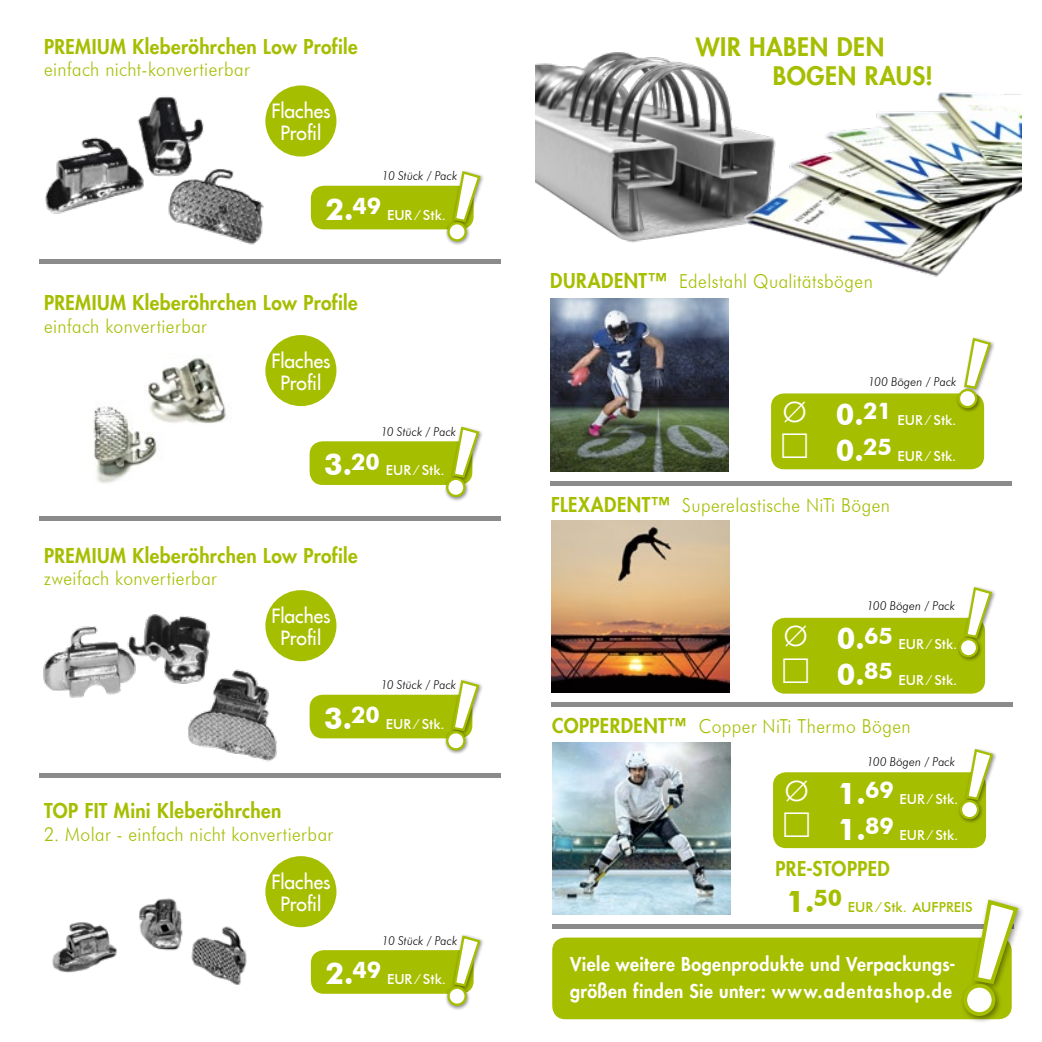
<style>
.page{position:relative;width:1042px;height:1042px;background:#fff}
.page>*{position:absolute;margin:0;border:0;box-sizing:border-box;transform-origin:0 0}
.t1{font:300 28px "Futura BT";color:#fff}
.t2{font:800 24.5px/28.3px "Futura";letter-spacing:.025em;color:#a6be00}
.t3{font:800 19.6px "Futura";letter-spacing:.02em;color:#a6be00}
.t4{font:300 19.25px "Futura BT";letter-spacing:.025em;color:#a6be00;scale:.91 1}
.t5{font:19.25px/21.9px "Futura";letter-spacing:-.005em;color:#fff;text-align:center}
.t6{font:800 18.38px/26.4px "Futura";letter-spacing:.025em;color:#fff}
.t7{font:500 13.83px "Futura BT";color:#fff}
.t8{font:500 13.83px "Futura BT";color:#a6be00}
.t9{font:italic 300 12.25px "Futura BT";letter-spacing:.01em;color:#000;scale:.94 1}
.s1{font-weight:700;font-size:29.93px}
.s2{font-family:"Futura";font-weight:800;font-size:19.6px}
</style>
<div class="page">
<img style="left:52px;top:897px;width:214px;height:88px">
<img style="left:93px;top:406px;width:64px;height:78px">
<div style="left:311px;top:186px;width:163px;height:43px;background:#a6be00;border-radius:13px"></div>
<div style="left:265px;top:85px;width:71px;height:72px;background:#a6be00;border-radius:50%"></div>
<div style="left:445px;top:169px;width:40px;height:77px;background:#000;opacity:.45"></div>
<svg style="left:452px;top:170px;width:30px;height:54px"></svg>
<svg style="left:448px;top:223px;width:18px;height:17px"></svg>
<div style="left:447px;top:222px;width:20px;height:19px;border:2px solid #a6be00;border-radius:50%"></div>
<div style="left:39px;top:259px;width:462px;height:5px;background:#8b8b8b"></div>
<div style="left:310px;top:695px;width:162px;height:43px;background:#a6be00;border-radius:13px"></div>
<div style="left:444px;top:678px;width:39px;height:77px;background:#000;opacity:.45"></div>
<svg style="left:451px;top:678px;width:30px;height:54px"></svg>
<div style="left:447px;top:732px;width:17px;height:17px;background:#fff;border-radius:50%"></div>
<div style="left:446px;top:731px;width:19px;height:19px;border:2px solid #a6be00;border-radius:50%"></div>
<div style="left:310px;top:441px;width:162px;height:44px;background:#a6be00;border-radius:13px"></div>
<div style="left:444px;top:425px;width:39px;height:77px;background:#000;opacity:.45"></div>
<svg style="left:451px;top:425px;width:30px;height:54px"></svg>
<svg style="left:447px;top:479px;width:17px;height:17px"></svg>
<div style="left:446px;top:477px;width:19px;height:20px;border:2px solid #a6be00;border-radius:50%"></div>
<div style="left:311px;top:950px;width:163px;height:44px;background:#a6be00;border-radius:13px"></div>
<div style="left:445px;top:934px;width:40px;height:76px;background:#000;opacity:.45"></div>
<svg style="left:452px;top:934px;width:30px;height:54px"></svg>
<svg style="left:448px;top:987px;width:18px;height:18px"></svg>
<div style="left:447px;top:986px;width:20px;height:20px;border:2px solid #a6be00;border-radius:50%"></div>
<div style="left:39px;top:516px;width:462px;height:5px;background:#8b8b8b"></div>
<div style="left:39px;top:773px;width:462px;height:5px;background:#8b8b8b"></div>
<div style="left:771px;top:393px;width:213px;height:76px;background:#a6be00;border-radius:13px"></div>
<div style="left:955px;top:336px;width:40px;height:77px;background:#000;opacity:.45"></div>
<svg style="left:963px;top:336px;width:29px;height:54px"></svg>
<div style="left:959px;top:390px;width:17px;height:17px;background:#fff;border-radius:50%"></div>
<div style="left:958px;top:389px;width:19px;height:19px;border:2px solid #a6be00;border-radius:50%"></div>
<img style="left:550px;top:299px;width:178px;height:172px">
<div style="left:550px;top:481px;width:461px;height:5px;background:#8b8b8b"></div>
<div style="left:772px;top:618px;width:213px;height:75px;background:#a6be00;border-radius:13px"></div>
<div style="left:956px;top:585px;width:40px;height:77px;background:#000;opacity:.45"></div>
<svg style="left:963px;top:585px;width:30px;height:54px"></svg>
<svg style="left:960px;top:639px;width:17px;height:17px"></svg>
<div style="left:959px;top:638px;width:19px;height:19px;border:2px solid #a6be00;border-radius:50%"></div>
<img style="left:551px;top:521px;width:178px;height:172px">
<div style="left:551px;top:701px;width:461px;height:5px;background:#8b8b8b"></div>
<div style="left:773px;top:772px;width:213px;height:76px;background:#a6be00;border-radius:13px"></div>
<div style="left:957px;top:747px;width:40px;height:77px;background:#000;opacity:.45"></div>
<svg style="left:964px;top:747px;width:30px;height:54px"></svg>
<div style="left:961px;top:801px;width:17px;height:17px;background:#fff;border-radius:50%"></div>
<div style="left:960px;top:800px;width:19px;height:19px;border:2px solid #a6be00;border-radius:50%"></div>
<img style="left:552px;top:742px;width:178px;height:172px">
<div style="left:552px;top:924px;width:461px;height:5px;background:#8b8b8b"></div>
<div style="left:552px;top:937px;width:459px;height:82px;background:#a6be00;border-radius:13px"></div>
<div style="left:959px;top:896px;width:66px;height:128px;background:#000;opacity:.45"></div>
<svg style="left:971px;top:897px;width:49px;height:89px"></svg>
<div style="left:965px;top:985px;width:28px;height:29px;background:#fff;border-radius:50%"></div>
<div style="left:963px;top:984px;width:32px;height:32px;border:4px solid #a6be00;border-radius:50%"></div>
<img style="left:144px;top:358px;width:82px;height:69px">
<div style="left:265px;top:335px;width:71px;height:71px;background:#a6be00;border-radius:50%"></div>
<div style="left:265px;top:590px;width:71px;height:71px;background:#a6be00;border-radius:50%"></div>
<div style="left:265px;top:856px;width:71px;height:71px;background:#a6be00;border-radius:50%"></div>
<img style="left:535px;top:52px;width:204px;height:191px">
<img style="left:739px;top:92px;width:282px;height:185px">
<img style="left:43px;top:614px;width:167px;height:84px">
<img style="left:180px;top:659px;width:121px;height:103px">
<img style="left:45px;top:96px;width:159px;height:118px">
<img style="left:167px;top:166px;width:97px;height:79px">
<p class="t3" style="left:44px;top:34px;width:315px">PREMIUM Kleberöhrchen Low Profile</p>
<p class="t4" style="left:44px;top:58px;width:227px">einfach nicht-konvertierbar</p>
<p class="t5" style="left:271px;top:100px;width:61px">Flaches<br>Profil</p>
<p class="t9" style="left:382px;top:169px;width:81px">10 Stück / Pack</p>
<p class="t7" style="left:325px;top:206px;width:122px"><span class="s1">2.</span><sup>49</sup> EUR ∕ Stk.</p>
<p class="t3" style="left:44px;top:290px;width:315px">PREMIUM Kleberöhrchen Low Profile</p>
<p class="t4" style="left:44px;top:314px;width:180px">einfach konvertierbar</p>
<p class="t5" style="left:271px;top:349px;width:61px">Flaches<br>Profil</p>
<p class="t9" style="left:381px;top:424px;width:81px">10 Stück / Pack</p>
<p class="t7" style="left:324px;top:462px;width:122px"><span class="s1">3.</span><sup>20</sup> EUR ∕ Stk.</p>
<p class="t3" style="left:44px;top:542px;width:315px">PREMIUM Kleberöhrchen Low Profile</p>
<p class="t4" style="left:44px;top:567px;width:191px">zweifach konvertierbar</p>
<p class="t5" style="left:271px;top:604px;width:61px">Flaches<br>Profil</p>
<p class="t9" style="left:381px;top:677px;width:81px">10 Stück / Pack</p>
<p class="t7" style="left:324px;top:715px;width:122px"><span class="s1">3.</span><sup>20</sup> EUR ∕ Stk.</p>
<p class="t3" style="left:44px;top:798px;width:239px">TOP FIT Mini Kleberöhrchen</p>
<p class="t4" style="left:44px;top:822px;width:319px">2. Molar - einfach nicht konvertierbar</p>
<p class="t5" style="left:271px;top:870px;width:61px">Flaches<br>Profil</p>
<p class="t9" style="left:382px;top:933px;width:81px">10 Stück / Pack</p>
<p class="t7" style="left:325px;top:971px;width:122px"><span class="s1">2.</span><sup>49</sup> EUR ∕ Stk.</p>
<p class="t2" style="left:773px;top:33px;width:162px;text-indent:-77px">WIR HABEN DEN<br>BOGEN RAUS!</p>
<p class="t4" style="left:550px;top:270px;width:356px"><span class="s2">DURADENT™</span> Edelstahl Qualitätsbögen</p>
<h1 class="t1" style="left:782px;top:395px;width:26px">Ø</h1>
<p class="t9" style="left:868px;top:374px;width:95px">100 Bögen / Pack</p>
<p class="t7" style="left:836px;top:412px;width:122px"><span class="s1">0.</span><sup>21</sup> EUR ∕ Stk.</p>
<p class="t7" style="left:836px;top:447px;width:122px"><span class="s1">0.</span><sup>25</sup> EUR ∕ Stk.</p>
<p class="t4" style="left:551px;top:493px;width:374px"><span class="s2">FLEXADENT™</span> Superelastische NiTi Bögen</p>
<h1 class="t1" style="left:783px;top:619px;width:26px">Ø</h1>
<p class="t9" style="left:867px;top:598px;width:95px">100 Bögen / Pack</p>
<p class="t7" style="left:837px;top:636px;width:122px"><span class="s1">0.</span><sup>65</sup> EUR ∕ Stk.</p>
<p class="t7" style="left:837px;top:672px;width:122px"><span class="s1">0.</span><sup>85</sup> EUR ∕ Stk.</p>
<p class="t4" style="left:552px;top:714px;width:395px"><span class="s2">COPPERDENT™</span> Copper NiTi Thermo Bögen</p>
<h1 class="t1" style="left:784px;top:774px;width:26px">Ø</h1>
<p class="t9" style="left:867px;top:754px;width:95px">100 Bögen / Pack</p>
<p class="t7" style="left:838px;top:790px;width:122px"><span class="s1">1.</span><sup>69</sup> EUR ∕ Stk.</p>
<p class="t7" style="left:838px;top:826px;width:122px"><span class="s1">1.</span><sup>89</sup> EUR ∕ Stk.</p>
<p class="t3" style="left:775px;top:855px;width:116px">PRE-STOPPED</p>
<p class="t8" style="left:786px;top:899px;width:188px"><span class="s1">1.</span><sup>50</sup> EUR ∕ Stk. AUFPREIS</p>
<p class="t6" style="left:570px;top:951px;width:387px">Viele weitere Bogenprodukte und Verpackungs&shy;größen finden Sie unter: www.adentashop.de</p>
</div>
